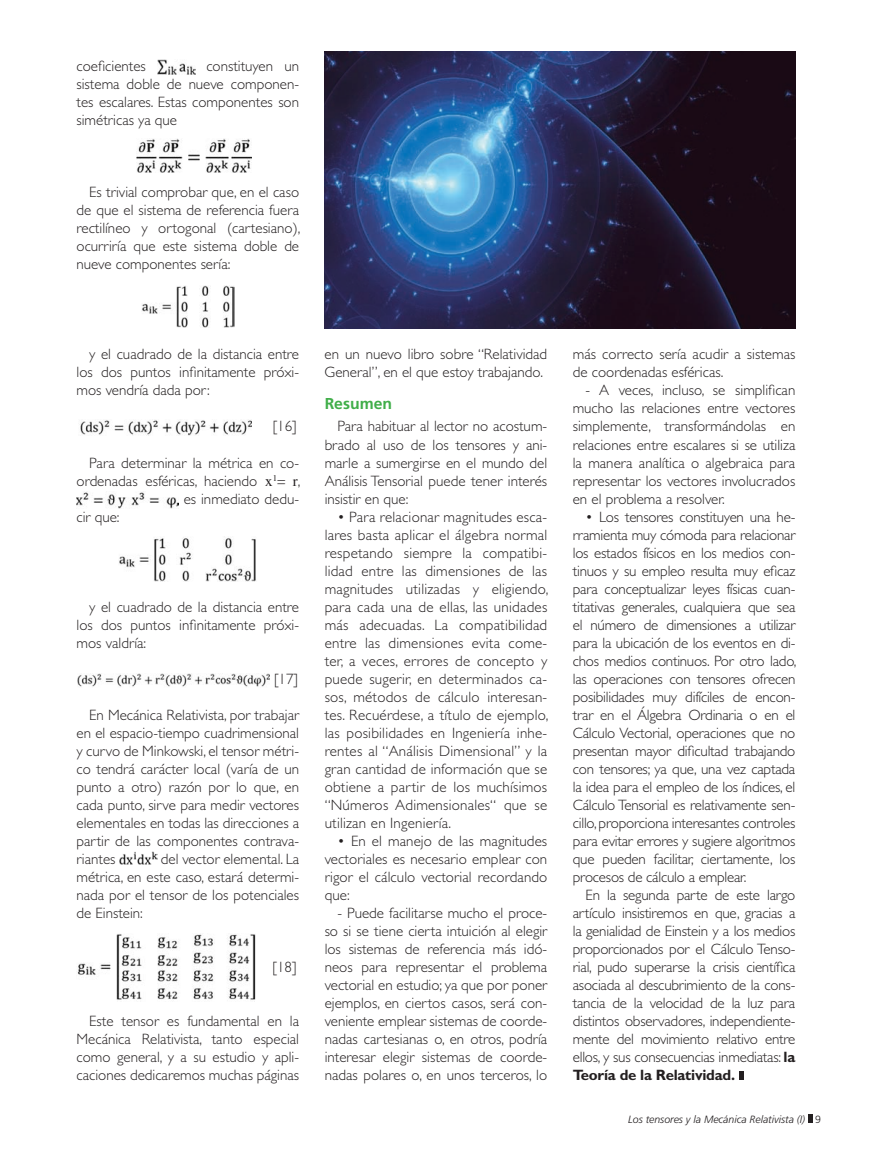
<style>
.page{position:relative;width:872px;height:1149px;background:#fff}
.page>*{position:absolute;margin:0;border:0;box-sizing:border-box;transform-origin:0 0}
.t1{font:700 15.75px "Frutiger LT Std";color:#40ae49}
.t2{font:300 15px/18px "Gill Sans Std";color:#231f20;text-align:justify}
.t3{font:italic 300 10.5px "Frutiger LT Std";color:#231f20}
.s1{font-family:"Times";font-weight:400}
.s2{font-weight:700}
.s3{font-style:normal}
</style>
<div class="page">
<svg style="left:808px;top:1114px;width:4px;height:8px"></svg>
<img style="left:157px;top:60px;width:38px;height:14px">
<img style="left:137px;top:138px;width:115px;height:35px">
<img style="left:142px;top:285px;width:92px;height:42px">
<img style="left:80px;top:420px;width:172px;height:15px">
<img style="left:77px;top:492px;width:102px;height:16px">
<img style="left:119px;top:536px;width:137px;height:45px">
<img style="left:78px;top:673px;width:192px;height:14px">
<img style="left:119px;top:851px;width:38px;height:13px">
<img style="left:77px;top:934px;width:178px;height:66px">
<svg style="left:739px;top:1071px;width:4px;height:8px"></svg>
<img style="left:325px;top:51px;width:470px;height:277px">
<p class="t2" style="left:76px;top:57px;width:71px">coeficientes</p>
<p class="t2" style="left:76px;top:57px;width:224px;text-indent:130px">constituyen un sistema doble de nueve componen&shy;tes escalares. Estas componentes son simétricas ya que</p>
<p class="t2" style="left:77px;top:183px;width:225px;text-indent:13px">Es trivial comprobar que, en el caso de que el sistema de referencia fuera rectilíneo y ortogonal (cartesiano), ocurriría que este sistema doble de nueve componentes sería:</p>
<p class="t2" style="left:77px;top:345px;width:224px;text-indent:13px">y el cuadrado de la distancia entre los dos puntos infinitamente próxi&shy;mos vendría dada por:</p>
<p class="t2" style="left:273px;top:417px;width:26px">[16]</p>
<p class="t2" style="left:89px;top:453px;width:211px">Para determinar la métrica en co-</p>
<p class="t2" style="left:77px;top:471px;width:225px">ordenadas esféricas, haciendo <span class="s1">x</span><sup>1</sup><span class="s1">= r</span>,</p>
<p class="t2" style="left:184px;top:489px;width:117px">es inmediato dedu-</p>
<p class="t2" style="left:76px;top:507px;width:45px">cir que:</p>
<p class="t2" style="left:77px;top:597px;width:224px;text-indent:13px">y el cuadrado de la distancia entre los dos puntos infinitamente próxi&shy;mos valdría:</p>
<p class="t2" style="left:274px;top:669px;width:26px">[17]</p>
<p class="t2" style="left:77px;top:705px;width:224px;text-indent:13px">En Mecánica Relativista, por trabajar en el espacio-tiempo cuadrimensional y curvo de Minkowski, el tensor métri&shy;co tendrá carácter local (varía de un punto a otro) razón por lo que, en cada punto, sirve para medir vectores elementales en todas las direcciones a partir de las componentes contrava&shy;riantes</p>
<p class="t2" style="left:76px;top:849px;width:224px;text-indent:84px">del vector elemental. La métrica, en este caso, estará determi&shy;nada por el tensor de los potenciales de Einstein:</p>
<p class="t2" style="left:272px;top:957px;width:26px">[18]</p>
<p class="t2" style="left:76px;top:1011px;width:224px;text-indent:13px">Este tensor es fundamental en la Mecánica Relativista, tanto especial como general, y a su estudio y apli&shy;caciones dedicaremos muchas páginas</p>
<p class="t2" style="left:325px;top:345px;width:224px">en un nuevo libro sobre “Relatividad<br>General”, en el que estoy trabajando.</p>
<p class="t1" style="left:325px;top:394px;width:69px">Resumen</p>
<p class="t2" style="left:325px;top:417px;width:224px;text-indent:13px">Para habituar al lector no acostum&shy;brado al uso de los tensores y ani&shy;marle a sumergirse en el mundo del Análisis Tensorial puede tener interés insistir en que:</p>
<p class="t2" style="left:325px;top:507px;width:225px;text-indent:13px">• Para relacionar magnitudes esca&shy;lares basta aplicar el álgebra normal respetando siempre la compatibi&shy;lidad entre las dimensiones de las magnitudes utilizadas y eligiendo, para cada una de ellas, las unidades más adecuadas. La compatibilidad entre las dimensiones evita come&shy;ter, a veces, errores de concepto y puede sugerir, en determinados ca&shy;sos, métodos de cálculo interesan&shy;tes. Recuérdese, a título de ejemplo, las posibilidades en Ingeniería inhe&shy;rentes al “Análisis Dimensional” y la gran cantidad de información que se obtiene a partir de los muchísimos “Números Adimensionales“ que se utilizan en Ingeniería.</p>
<p class="t2" style="left:325px;top:831px;width:224px;text-indent:13px">• En el manejo de las magnitudes vectoriales es necesario emplear con rigor el cálculo vectorial recordando que:</p>
<p class="t2" style="left:325px;top:903px;width:224px;text-indent:13px">- Puede facilitarse mucho el proce&shy;so si se tiene cierta intuición al elegir los sistemas de referencia más idó&shy;neos para representar el problema vectorial en estudio; ya que por poner ejemplos, en ciertos casos, será con&shy;veniente emplear sistemas de coorde&shy;nadas cartesianas o, en otros, podría interesar elegir sistemas de coorde&shy;nadas polares o, en unos terceros, lo</p>
<p class="t2" style="left:573px;top:345px;width:224px">más correcto sería acudir a sistemas de coordenadas esféricas.</p>
<p class="t2" style="left:573px;top:381px;width:224px;text-indent:13px">- A veces, incluso, se simplifican mucho las relaciones entre vectores simplemente, transformándolas en relaciones entre escalares si se utiliza la manera analítica o algebraica para representar los vectores involucrados en el problema a resolver.</p>
<p class="t2" style="left:573px;top:507px;width:225px;text-indent:13px">• Los tensores constituyen una he&shy;rramienta muy cómoda para relacionar los estados físicos en los medios con&shy;tinuos y su empleo resulta muy eficaz para conceptualizar leyes físicas cuan&shy;titativas generales, cualquiera que sea el número de dimensiones a utilizar para la ubicación de los eventos en di&shy;chos medios continuos. Por otro lado, las operaciones con tensores ofrecen posibilidades muy difíciles de encon&shy;trar en el Álgebra Ordinaria o en el Cálculo Vectorial, operaciones que no presentan mayor dificultad trabajando con tensores; ya que, una vez captada la idea para el empleo de los índices, el Cálculo Tensorial es relativamente sen&shy;cillo, proporciona interesantes controles para evitar errores y sugiere algoritmos que pueden facilitar, ciertamente, los procesos de cálculo a emplear.</p>
<p class="t2" style="left:573px;top:885px;width:224px;text-indent:13px">En la segunda parte de este largo artículo insistiremos en que, gracias a la genialidad de Einstein y a los medios proporcionados por el Cálculo Tenso&shy;rial, pudo superarse la crisis científica asociada al descubrimiento de la cons&shy;tancia de la velocidad de la luz para distintos observadores, independiente&shy;mente del movimiento relativo entre ellos, y sus consecuencias inmediatas: <span class="s2">la Teoría de la Relatividad.</span></p>
<p class="t3" style="left:628px;top:1112px;width:194px">Los tensores y la Mecánica Relativista (I) <span class="s3">9</span></p>
</div>
